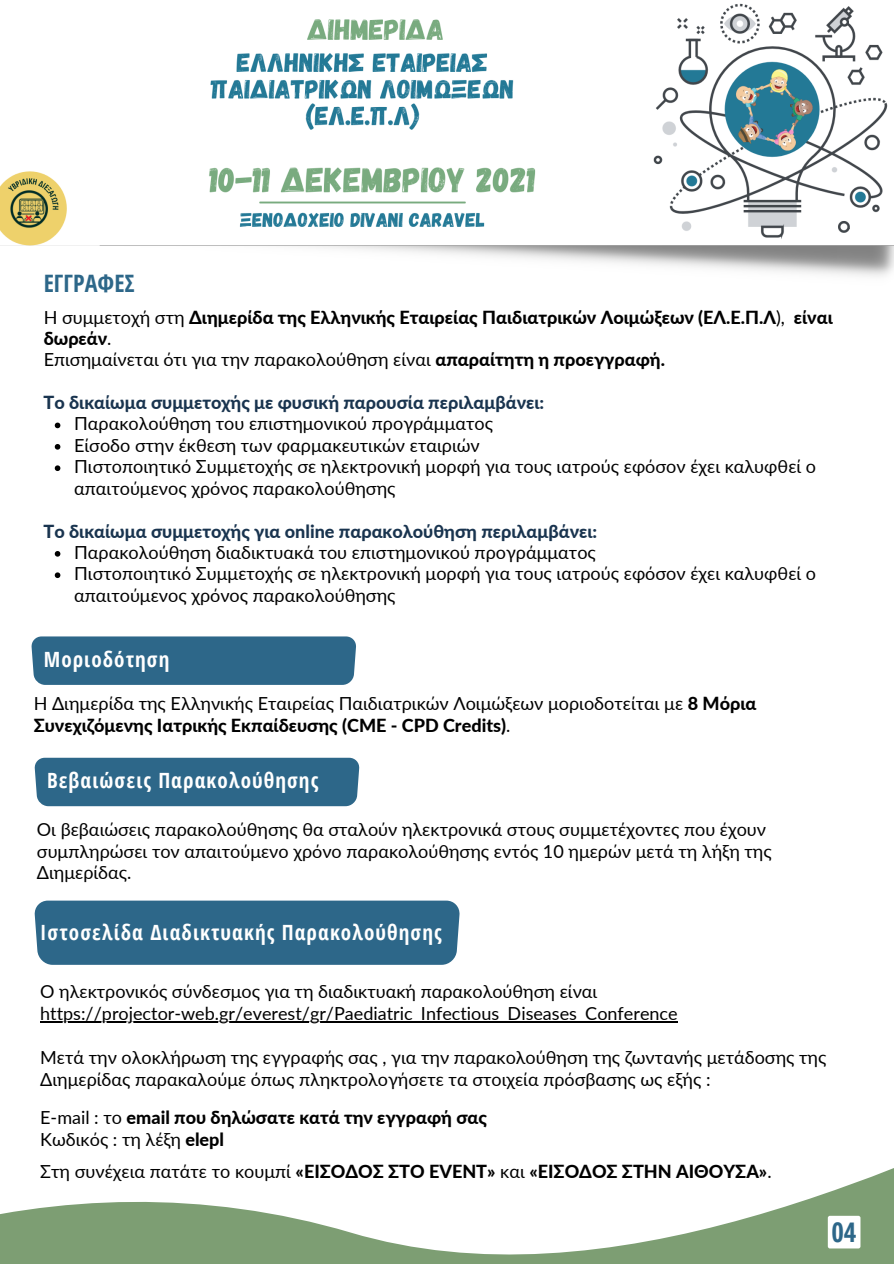
<style>
.page{position:relative;width:894px;height:1264px;background:#fff}
.page>*{position:absolute;margin:0;border:0;box-sizing:border-box;transform-origin:0 0}
.t1{font:700 27px "Open Sans Condensed";color:#2d6789}
.t2{font:700 24px "Open Sans Condensed";color:#2d6789}
.t3{font:700 21px "Open Sans Condensed";letter-spacing:.05em;color:#fff}
.t4{font:18px/21.5px "Lato";color:#000}
.t5{font:800 18px/21.5px "Lato";color:#000}
.t6{font:800 18px "Lato";color:#19344f}
.s1{font-weight:400}
.s2{font-weight:800}
</style>
<div class="page">
<svg style="left:0;top:766px;width:893px;height:497px"></svg>
<div style="left:827px;top:1215px;width:33px;height:33px;background:#fff;border-radius:2px"></div>
<svg style="left:55px;top:422px;width:5px;height:6px"></svg>
<svg style="left:55px;top:444px;width:5px;height:5px"></svg>
<svg style="left:55px;top:465px;width:5px;height:6px"></svg>
<svg style="left:55px;top:551px;width:5px;height:5px"></svg>
<svg style="left:55px;top:572px;width:5px;height:6px"></svg>
<img style="left:0;top:3px;width:893px;height:274px">
<div style="left:34px;top:900px;width:426px;height:64px;background:#2d6789"></div>
<hr style="left:40px;top:1021px;width:637px;height:2px;background:#000">
<div style="left:34px;top:757px;width:325px;height:49px;background:#2d6789"></div>
<div style="left:31px;top:636px;width:325px;height:49px;background:#2d6789"></div>
<p class="t2" style="left:44px;top:266px;width:93px">ΕΓΓΡΑΦΕΣ</p>
<p class="t5" style="left:44px;top:306px;width:790px"><span class="s1">H συμμετοχή στη</span> Διημερίδα της Ελληνικής Εταιρείας Παιδιατρικών Λοιμώξεων (ΕΛ.Ε.Π.Λ<span class="s1">),</span> είναι δωρεάν<span class="s1">.</span></p>
<p class="t4" style="left:44px;top:349px;width:622px">Επισημαίνεται ότι για την παρακολούθηση είναι <span class="s2">απαραίτητη η προεγγραφή.</span></p>
<p class="t6" style="left:43px;top:391px;width:502px">Το δικαίωμα συμμετοχής με φυσική παρουσία περιλαμβάνει:</p>
<p class="t4" style="left:74px;top:413px;width:420px">Παρακολούθηση του επιστημονικού προγράμματος</p>
<p class="t4" style="left:74px;top:434px;width:407px">Είσοδο στην έκθεση των φαρμακευτικών εταιριών</p>
<p class="t4" style="left:74px;top:455px;width:743px">Πιστοποιητικό Συμμετοχής σε ηλεκτρονική μορφή για τους ιατρούς εφόσον έχει καλυφθεί ο απαιτούμενος χρόνος παρακολούθησης</p>
<p class="t6" style="left:43px;top:519px;width:555px">Το δικαίωμα συμμετοχής για online παρακολούθηση περιλαμβάνει:</p>
<p class="t4" style="left:74px;top:541px;width:523px">Παρακολούθηση διαδικτυακά του επιστημονικού προγράμματος</p>
<p class="t4" style="left:74px;top:562px;width:743px">Πιστοποιητικό Συμμετοχής σε ηλεκτρονική μορφή για τους ιατρούς εφόσον έχει καλυφθεί ο απαιτούμενος χρόνος παρακολούθησης</p>
<p class="t3" style="left:44px;top:644px;width:127px">Μοριοδότηση</p>
<p class="t4" style="left:34px;top:692px;width:724px">Η Διημερίδα της Ελληνικής Εταιρείας Παιδιατρικών Λοιμώξεων μοριοδοτείται με <span class="s2">8 Μόρια<br>Συνεχιζόμενης Ιατρικής Εκπαίδευσης (CME - CPD Credits)</span>.</p>
<p class="t3" style="left:47px;top:765px;width:273px">Βεβαιώσεις Παρακολούθησης</p>
<p class="t4" style="left:37px;top:818px;width:736px">Οι βεβαιώσεις παρακολούθησης θα σταλούν ηλεκτρονικά στους συμμετέχοντες που έχουν συμπληρώσει τον απαιτούμενο χρόνο παρακολούθησης εντός 10 ημερών μετά τη λήξη της<br>Διημερίδας.</p>
<p class="t3" style="left:40px;top:917px;width:403px">Ιστοσελίδα Διαδικτυακής Παρακολούθησης</p>
<p class="t4" style="left:40px;top:980px;width:558px">Ο ηλεκτρονικός σύνδεσμος για τη διαδικτυακή παρακολούθηση είναι</p>
<p class="t4" style="left:40px;top:1002px;width:638px">https://projector-web.gr/everest/gr/Paediatric_Infectious_Diseases_Conference</p>
<p class="t4" style="left:40px;top:1045px;width:787px">Μετά την ολοκλήρωση της εγγραφής σας , για την παρακολούθηση της ζωντανής μετάδοσης της<br>Διημερίδας παρακαλούμε όπως πληκτρολογήσετε τα στοιχεία πρόσβασης ως εξής :</p>
<p class="t5" style="left:40px;top:1106px;width:448px"><span class="s1">E-mail : το</span> email που δηλώσατε κατά την εγγραφή σας</p>
<p class="t4" style="left:40px;top:1127px;width:185px">Κωδικός : τη λέξη <span class="s2">elepl</span></p>
<p class="t5" style="left:40px;top:1160px;width:732px"><span class="s1">Στη συνέχεια πατάτε το κουμπί</span> «ΕΙΣΟΔΟΣ ΣΤΟ EVENT» <span class="s1">και</span> «ΕΙΣΟΔΟΣ ΣΤΗΝ ΑΙΘΟΥΣΑ»<span class="s1">.</span></p>
<p class="t1" style="left:831px;top:1213px;width:26px">04</p>
</div>
